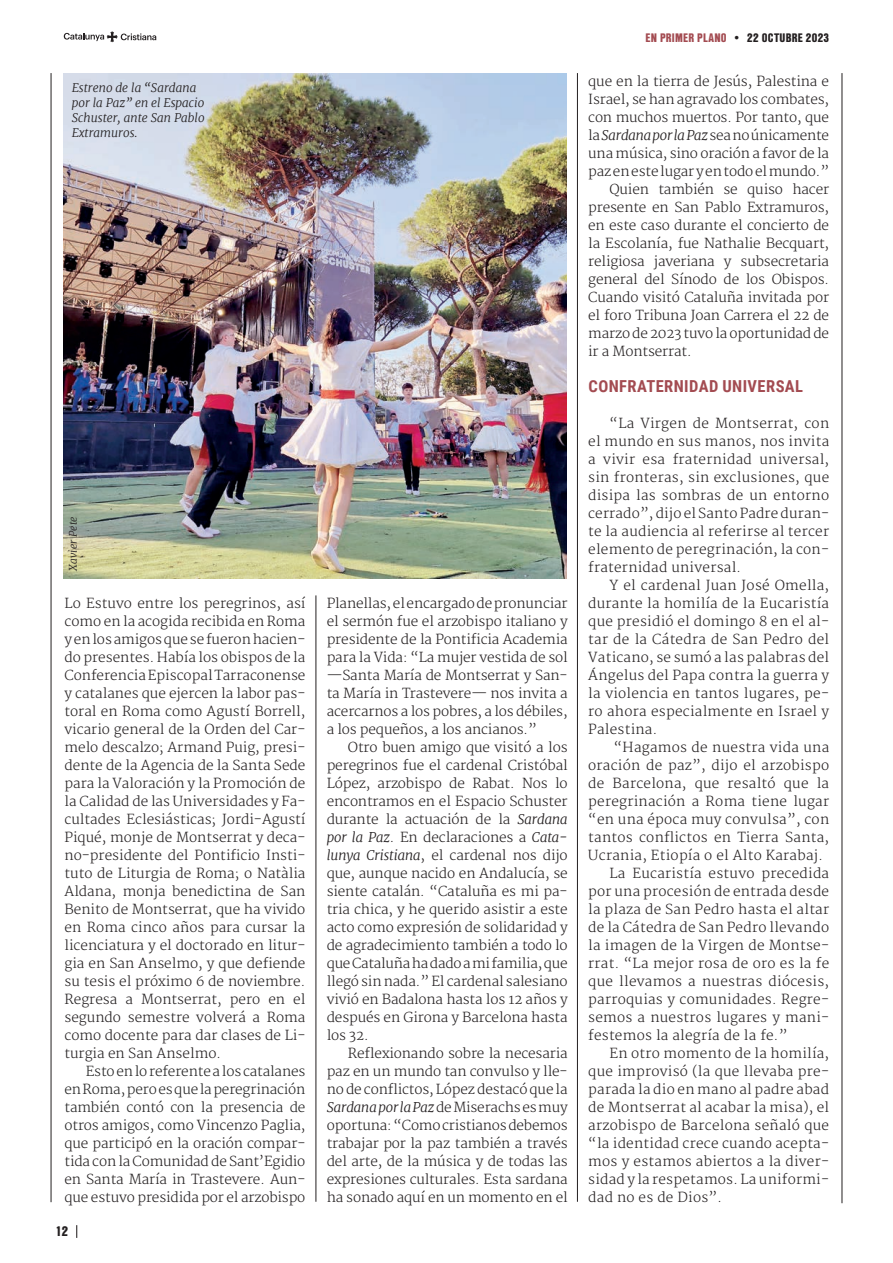
<style>
.page{position:relative;width:893px;height:1263px;background:#fff}
.page>*{position:absolute;margin:0;border:0;box-sizing:border-box;transform-origin:0 0}
.INTRO_PARRAFOSPRIMERPLANO{font:700 16.5px "Roboto Condensed";letter-spacing:.025em;color:#a34b51}
.TEXTO_PPAL_ESP{font:300 13.5px/18px "Merriweather";letter-spacing:-.01em;color:#231f20;text-align:justify}
.t1{font:900 13.5px "Nimbus San Con LOT";color:#231f20}
.PEU_FOTO{font:italic 300 12px/15px "Merriweather";color:#231f20}
.t2{font:900 12px "Nimbus San Con LOT";letter-spacing:.02em;color:#231f20}
.CODINACHPETIT{font:italic 300 10.5px "Merriweather";letter-spacing:.01em;color:#231f20}
.s1{color:#222}
.s2{font-style:italic}
.s3{color:#a34b51}
</style>
<div class="page">
<img style="left:64px;top:73px;width:503px;height:505px">
<hr style="left:316px;top:595px;width:1px;height:607px;background:#231f20">
<hr style="left:577px;top:73px;width:1px;height:1129px;background:#231f20">
<hr style="left:842px;top:73px;width:1px;height:1130px;background:#231f20">
<hr style="left:51px;top:73px;width:1px;height:1129px;background:#231f20">
<svg style="left:76px;top:1225px;width:1px;height:13px"></svg>
<svg style="left:64px;top:31px;width:92px;height:11px"></svg>
<p class="PEU_FOTO" style="left:72px;top:80px;width:134px">Estreno de la “Sardana por la Paz” en el Espacio<br>Schuster, ante San Pablo<br>Extramuros.</p>
<p class="CODINACHPETIT" style="left:67px;top:571px;width:56px;rotate:-90deg">Xavier Pete</p>
<p class="TEXTO_PPAL_ESP" style="left:64px;top:595px;width:242px">Lo Estuvo entre los peregrinos, así como en la acogida recibida en Roma y en los amigos que se fueron hacien&shy;do presentes. Había los obispos de la Conferencia Episcopal Tarraconense y catalanes que ejercen la labor pas&shy;toral en Roma como Agustí Borrell, vicario general de la Orden del Car&shy;melo descalzo; Armand Puig, presi&shy;dente de la Agencia de la Santa Sede para la Valoración y la Promoción de la Calidad de las Universidades y Fa&shy;cultades Eclesiásticas; Jordi-Agustí Piqué, monje de Montserrat y deca&shy;no-presidente del Pontificio Insti&shy;tuto de Liturgia de Roma; o Natàlia Aldana, monja benedictina de San Benito de Montserrat, que ha vivido en Roma cinco años para cursar la licenciatura y el doctorado en litur&shy;gia en San Anselmo, y que defiende su tesis el próximo 6 de noviembre.<br>Regresa a Montserrat, pero en el segundo semestre volverá a Roma como docente para dar clases de Li&shy;turgia en San Anselmo.</p>
<p class="TEXTO_PPAL_ESP" style="left:64px;top:1063px;width:242px;text-indent:21px"><span class="s1">Esto en lo referente a los catalanes en Roma, pero es que la peregrinación también contó con la presencia de otros amigos, como</span> Vincenzo Paglia, que participó en la oración compar&shy;tida con la Comunidad de Sant’Egidio en Santa María in Trastevere. Aun&shy;que estuvo presidida por el arzobispo</p>
<p class="t1" style="left:55px;top:1221px;width:14px">12</p>
<p class="TEXTO_PPAL_ESP" style="left:327px;top:595px;width:242px">Planellas, el encargado de pronunciar el sermón fue el arzobispo italiano y presidente de la Pontificia Academia para la Vida: “La mujer vestida de sol —Santa María de Montserrat y San&shy;ta María in Trastevere— nos invita a acercarnos a los pobres, a los débiles, a los pequeños, a los ancianos.”</p>
<p class="TEXTO_PPAL_ESP" style="left:327px;top:739px;width:242px;text-indent:21px">Otro buen amigo que visitó a los peregrinos fue el cardenal Cristóbal López, arzobispo de Rabat. Nos lo encontramos en el Espacio Schuster durante la actuación de la <span class="s2">Sardana por la Paz</span>. En declaraciones a <span class="s2">Cata&shy;lunya Cristiana</span>, el cardenal nos dijo que, aunque nacido en Andalucía, se siente catalán. “Cataluña es mi pa&shy;tria chica, y he querido asistir a este acto como expresión de solidaridad y de agradecimiento también a todo lo que Cataluña ha dado a mi familia, que llegó sin nada.” El cardenal salesiano vivió en Badalona hasta los 12 años y después en Girona y Barcelona hasta los 32.</p>
<p class="TEXTO_PPAL_ESP" style="left:327px;top:1045px;width:243px;text-indent:21px">Reflexionando sobre la necesaria paz en un mundo tan convulso y lle&shy;no de conflictos, López destacó que la <span class="s2">Sardana por la Paz</span> de Miserachs es muy oportuna: “Como cristianos debemos trabajar por la paz también a través del arte, de la música y de todas las expresiones culturales. Esta sardana ha sonado aquí en un momento en el</p>
<p class="t2" style="left:645px;top:28px;width:185px"><span class="s3">EN PRIMER PLANO</span> • 22 OCTUBRE 2023</p>
<p class="TEXTO_PPAL_ESP" style="left:588px;top:72px;width:242px">que en la tierra de Jesús, Palestina e Israel, se han agravado los combates, con muchos muertos. Por tanto, que la <span class="s2">Sardana por la Paz</span> sea no únicamente una música, sino oración a favor de la paz en este lugar y en todo el mundo.”</p>
<p class="TEXTO_PPAL_ESP" style="left:588px;top:180px;width:242px;text-indent:21px">Quien también se quiso hacer presente en San Pablo Extramuros, en este caso durante el concierto de la Escolanía, fue Nathalie Becquart, religiosa javeriana y subsecretaria general del Sínodo de los Obispos.<br>Cuando visitó Cataluña invitada por el foro Tribuna Joan Carrera el 22 de marzo de 2023 tuvo la oportunidad de ir a Montserrat.</p>
<p class="INTRO_PARRAFOSPRIMERPLANO" style="left:588px;top:375px;width:216px">CONFRATERNIDAD UNIVERSAL</p>
<p class="TEXTO_PPAL_ESP" style="left:588px;top:415px;width:242px;text-indent:21px">“La Virgen de Montserrat, con el mundo en sus manos, nos invita a vivir esa fraternidad universal, sin fronteras, sin exclusiones, que disipa las sombras de un entorno cerrado”, dijo el Santo Padre duran&shy;te la audiencia al referirse al tercer elemento de peregrinación, la con&shy;fraternidad universal.</p>
<p class="TEXTO_PPAL_ESP" style="left:588px;top:577px;width:242px;text-indent:21px">Y el cardenal Juan José Omella, durante la homilía de la Eucaristía que presidió el domingo 8 en el al&shy;tar de la Cátedra de San Pedro del Vaticano, se sumó a las palabras del Ángelus del Papa contra la guerra y la violencia en tantos lugares, pe&shy;ro ahora especialmente en Israel y Palestina.</p>
<p class="TEXTO_PPAL_ESP" style="left:588px;top:739px;width:242px;text-indent:25px">“Hagamos de nuestra vida una oración de paz”, dijo el arzobispo de Barcelona, que resaltó que la peregrinación a Roma tiene lugar “en una época muy convulsa”, con tantos conflictos en Tierra Santa, Ucrania, Etiopía o el Alto Karabaj.</p>
<p class="TEXTO_PPAL_ESP" style="left:588px;top:865px;width:242px;text-indent:21px">La Eucaristía estuvo precedida por una procesión de entrada desde la plaza de San Pedro hasta el altar de la Cátedra de San Pedro llevando la imagen de la Virgen de Montse&shy;rrat. “La mejor rosa de oro es la fe que llevamos a nuestras diócesis, parroquias y comunidades. Regre&shy;semos a nuestros lugares y mani&shy;festemos la alegría de la fe.”</p>
<p class="TEXTO_PPAL_ESP" style="left:588px;top:1045px;width:242px;text-indent:21px">En otro momento de la homilía, que improvisó (la que llevaba pre&shy;parada la dio en mano al padre abad de Montserrat al acabar la misa), el arzobispo de Barcelona señaló que “la identidad crece cuando acepta&shy;mos y estamos abiertos a la diver&shy;sidad y la respetamos. La uniformi&shy;dad no es de Dios”.</p>
</div>
